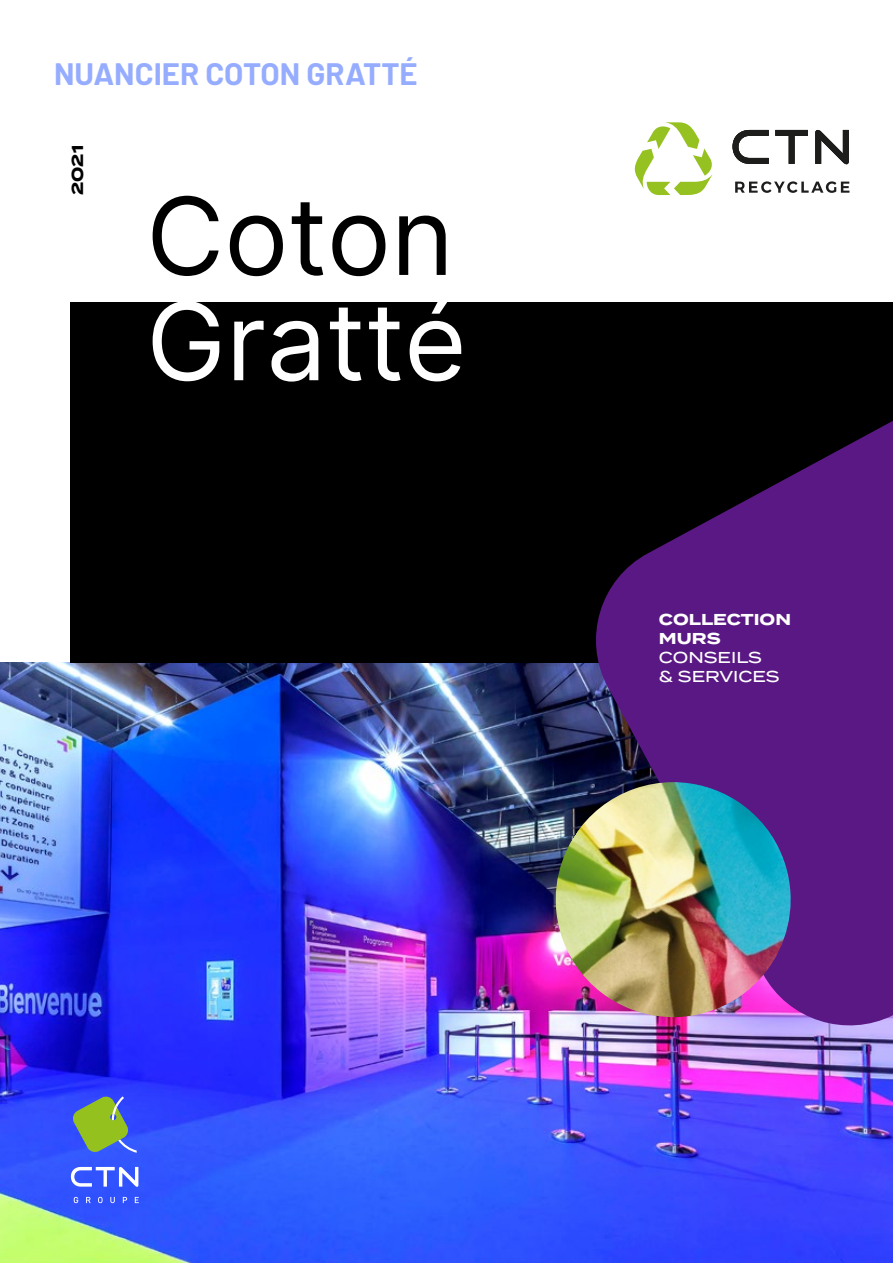
<style>
.page{position:relative;width:893px;height:1263px;background:#fff}
.page>*{position:absolute;margin:0;border:0;box-sizing:border-box;transform-origin:0 0}
.t1{font:107.4px "Inter";color:#fff}
.t2{font:107.4px "Inter";color:#000}
.t3{font:700 31.05px "Barlow";color:#96adff}
.t4{font:700 15.9px "Termina";color:#000}
.t5{font:500 15.75px/18.8px "Termina";color:#fff}
.t6{font:700 15.75px/18.8px "Termina";color:#fff}
</style>
<div class="page">
<img style="left:0;top:663px;width:893px;height:600px">
<div style="left:71px;top:302px;width:822px;height:361px;background:#000"></div>
<svg style="left:582px;top:421px;width:311px;height:617px;fill:#591883"></svg>
<img style="left:550px;top:782px;width:246px;height:241px">
<svg style="left:72px;top:1095px;width:65px;height:58px;background:#6a8c8b"></svg>
<svg style="left:74px;top:1197px;width:4px;height:6px"></svg>
<svg style="left:86px;top:1197px;width:5px;height:6px"></svg>
<svg style="left:98px;top:1197px;width:5px;height:6px"></svg>
<svg style="left:110px;top:1197px;width:5px;height:6px"></svg>
<svg style="left:123px;top:1197px;width:4px;height:6px"></svg>
<svg style="left:135px;top:1197px;width:4px;height:6px"></svg>
<svg style="left:71px;top:1167px;width:67px;height:20px"></svg>
<svg style="left:732px;top:130px;width:37px;height:34px"></svg>
<svg style="left:775px;top:130px;width:33px;height:34px"></svg>
<svg style="left:815px;top:130px;width:34px;height:34px"></svg>
<svg style="left:735px;top:181px;width:114px;height:12px"></svg>
<svg style="left:634px;top:122px;width:78px;height:73px"></svg>
<p class="t3" style="left:54px;top:55px;width:365px">NUANCIER COTON GRATTÉ</p>
<p class="t4" style="left:66px;top:195px;width:52px;rotate:-90deg">2021</p>
<h1 class="t2" style="left:146px;top:158px;width:309px">Coton</h1>
<h1 class="t1" style="left:146px;top:263px;width:322px">Gratté</h1>
<p class="t6" style="left:659px;top:611px;width:134px">COLLECTION<br>MURS</p>
<p class="t5" style="left:659px;top:648px;width:122px">CONSEILS &amp; SERVICES</p>
</div>
